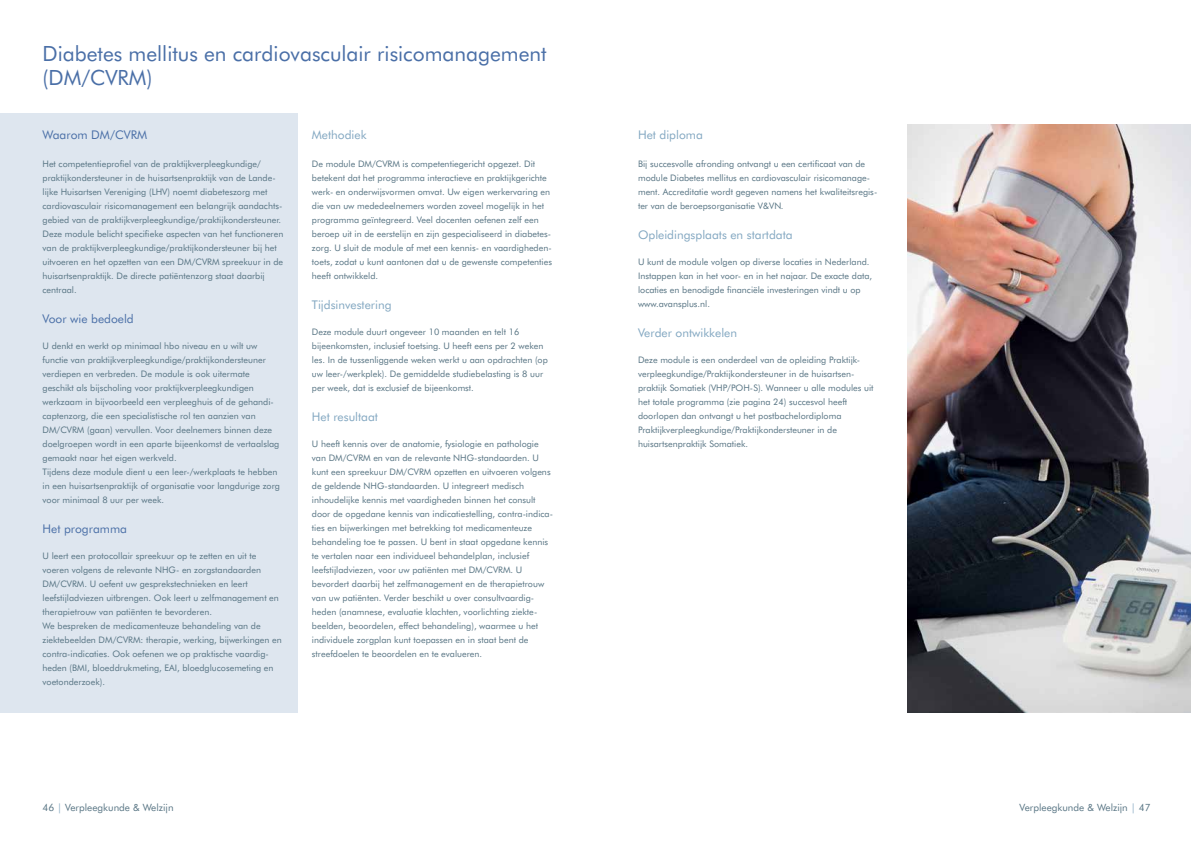
<style>
.page{position:relative;width:1191px;height:842px;background:#fff}
.page>*{position:absolute;margin:0;border:0;box-sizing:border-box;transform-origin:0 0}
.t1{font:21px/24px "Futura BT";color:#4a6fa7}
.t2{font:12px "Futura BT";color:#82a7c1}
.t3{font:12px "Futura BT";color:#4a6fa7}
.t4{font:10px "Futura BT";color:#577483}
.t5{font:9px/14px "Futura BT";color:#577483}
.s1{color:#82a7c1}
</style>
<div class="page">
<div style="left:0;top:113px;width:298px;height:600px;background:#dee6ef"></div>
<img style="left:907px;top:125px;width:284px;height:588px">
<h1 class="t1" style="left:43px;top:42px;width:505px">Diabetes mellitus en cardiovasculair risicomanagement (DM/CVRM)</h1>
<h2 class="t3" style="left:43px;top:127px;width:106px">Waarom DM/CVRM</h2>
<p class="t5" style="left:43px;top:156px;width:242px">Het competentieprofiel van de praktijkverpleegkundige/ praktijkondersteuner in de huisartsenpraktijk van de Lande&shy;lijke Huisartsen Vereniging (LHV) noemt diabeteszorg met cardiovasculair risicomanagement een belangrijk aandachts&shy;gebied van de praktijkverpleegkundige/praktijkondersteuner.<br>Deze module belicht specifieke aspecten van het functioneren van de praktijkverpleegkundige/praktijkondersteuner bij het uitvoeren en het opzetten van een DM/CVRM spreekuur in de huisartsenpraktijk. De directe patiëntenzorg staat daarbij centraal.</p>
<h2 class="t3" style="left:43px;top:311px;width:93px">Voor wie bedoeld</h2>
<p class="t5" style="left:43px;top:338px;width:239px">U denkt en werkt op minimaal hbo niveau en u wilt uw functie van praktijkverpleegkundige/praktijkondersteuner verdiepen en verbreden. De module is ook uitermate geschikt als bijscholing voor praktijkverpleegkundigen werkzaam in bijvoorbeeld een verpleeghuis of de gehandi&shy;captenzorg, die een specialistische rol ten aanzien van DM/CVRM (gaan) vervullen. Voor deelnemers binnen deze doelgroepen wordt in een aparte bijeenkomst de vertaalslag gemaakt naar het eigen werkveld.<br>Tijdens deze module dient u een leer-/werkplaats te hebben in een huisartsenpraktijk of organisatie voor langdurige zorg voor minimaal 8 uur per week.</p>
<h2 class="t3" style="left:43px;top:521px;width:86px">Het programma</h2>
<p class="t5" style="left:43px;top:548px;width:241px">U leert een protocollair spreekuur op te zetten en uit te voeren volgens de relevante NHG- en zorgstandaarden DM/CVRM. U oefent uw gesprekstechnieken en leert leefstijladviezen uitbrengen. Ook leert u zelfmanagement en therapietrouw van patiënten te bevorderen.<br>We bespreken de medicamenteuze behandeling van de ziektebeelden DM/CVRM: therapie, werking, bijwerkingen en contra-indicaties. Ook oefenen we op praktische vaardig&shy;heden (BMI, bloeddrukmeting, EAI, bloedglucosemeting en voetonderzoek).</p>
<h2 class="t2" style="left:312px;top:127px;width:56px">Methodiek</h2>
<p class="t5" style="left:312px;top:156px;width:242px">De module DM/CVRM is competentiegericht opgezet. Dit betekent dat het programma interactieve en praktijkgerichte werk- en onderwijsvormen omvat. Uw eigen werkervaring en die van uw mededeelnemers worden zoveel mogelijk in het programma geïntegreerd. Veel docenten oefenen zelf een beroep uit in de eerstelijn en zijn gespecialiseerd in diabetes&shy;zorg. U sluit de module af met een kennis- en vaardigheden&shy;toets, zodat u kunt aantonen dat u de gewenste competenties heeft ontwikkeld.</p>
<h2 class="t2" style="left:312px;top:297px;width:81px">Tijdsinvestering</h2>
<p class="t5" style="left:312px;top:324px;width:237px">Deze module duurt ongeveer 10 maanden en telt 16 bijeenkomsten, inclusief toetsing. U heeft eens per 2 weken les. In de tussenliggende weken werkt u aan opdrachten (op uw leer-/werkplek). De gemiddelde studiebelasting is 8 uur per week, dat is exclusief de bijeenkomst.</p>
<h2 class="t2" style="left:312px;top:409px;width:68px">Het resultaat</h2>
<p class="t5" style="left:312px;top:436px;width:242px">U heeft kennis over de anatomie, fysiologie en pathologie van DM/CVRM en van de relevante NHG-standaarden. U kunt een spreekuur DM/CVRM opzetten en uitvoeren volgens de geldende NHG-standaarden. U integreert medisch inhoudelijke kennis met vaardigheden binnen het consult door de opgedane kennis van indicatiestelling, contra-indica&shy;ties en bijwerkingen met betrekking tot medicamenteuze behandeling toe te passen. U bent in staat opgedane kennis te vertalen naar een individueel behandelplan, inclusief leefstijladviezen, voor uw patiënten met DM/CVRM. U bevordert daarbij het zelfmanagement en de therapietrouw van uw patiënten. Verder beschikt u over consultvaardig&shy;heden (anamnese, evaluatie klachten, voorlichting ziekte&shy;beelden, beoordelen, effect behandeling), waarmee u het individuele zorgplan kunt toepassen en in staat bent de streefdoelen te beoordelen en te evalueren.</p>
<h2 class="t2" style="left:638px;top:127px;width:66px">Het diploma</h2>
<p class="t5" style="left:638px;top:156px;width:241px">Bij succesvolle afronding ontvangt u een certificaat van de module Diabetes mellitus en cardiovasculair risicomanage&shy;ment. Accreditatie wordt gegeven namens het kwaliteitsregis&shy;ter van de beroepsorganisatie V&amp;VN.</p>
<h2 class="t2" style="left:638px;top:227px;width:156px">Opleidingsplaats en startdata</h2>
<p class="t5" style="left:638px;top:254px;width:236px">U kunt de module volgen op diverse locaties in Nederland.<br>Instappen kan in het voor- en in het najaar. De exacte data, locaties en benodigde financiële investeringen vindt u op www.avansplus.nl.</p>
<h2 class="t2" style="left:638px;top:325px;width:101px">Verder ontwikkelen</h2>
<p class="t5" style="left:638px;top:352px;width:237px">Deze module is een onderdeel van de opleiding Praktijk&shy;verpleegkundige/Praktijkondersteuner in de huisartsen&shy;praktijk Somatiek (VHP/POH-S). Wanneer u alle modules uit het totale programma (zie pagina 24) succesvol heeft doorlopen dan ontvangt u het postbachelordiploma Praktijkverpleegkundige/Praktijkondersteuner in de huisartsenpraktijk Somatiek.</p>
<p class="t4" style="left:43px;top:801px;width:132px">46 <span class="s1">|</span> Verpleegkunde &amp; Welzijn</p>
<p class="t4" style="left:1019px;top:801px;width:132px">Verpleegkunde &amp; Welzijn <span class="s1">|</span> 47</p>
</div>
